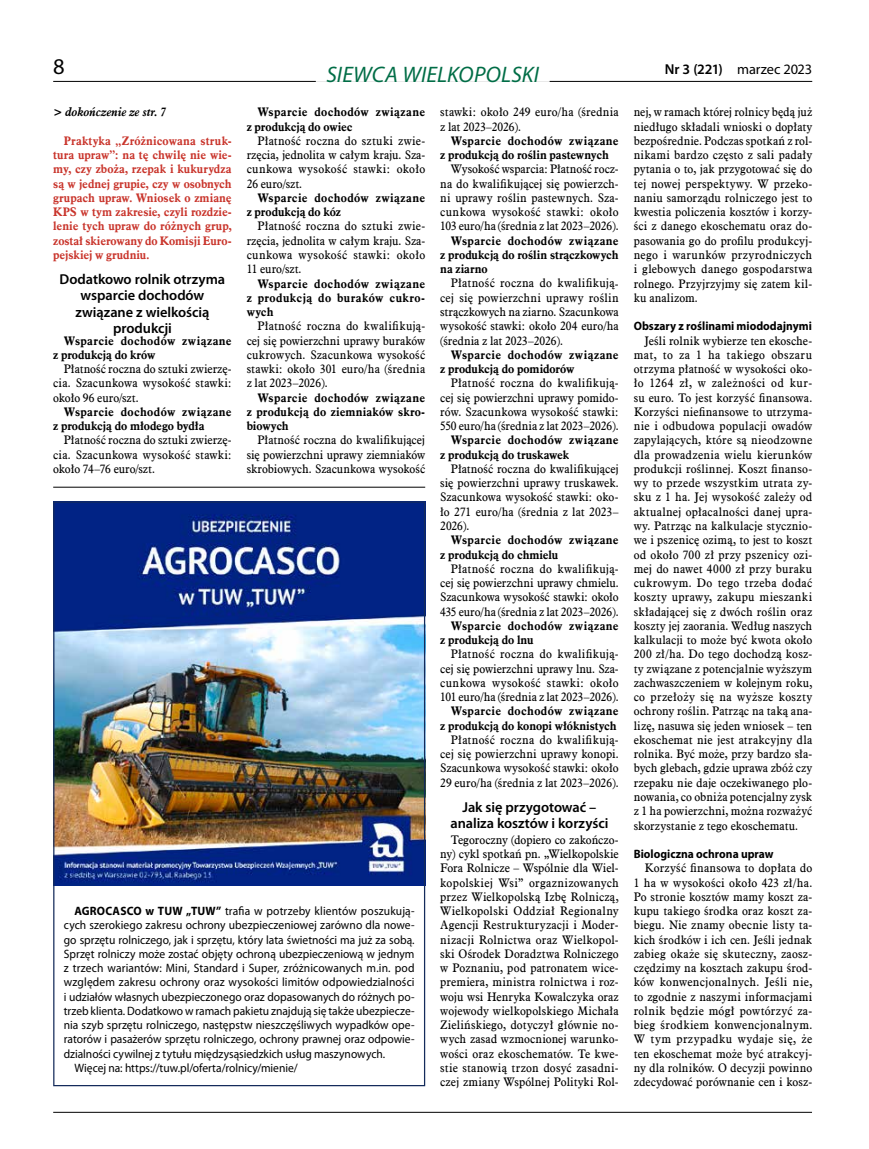
<style>
.page{position:relative;width:869px;height:1149px;background:#fff}
.page>*{position:absolute;margin:0;border:0;box-sizing:border-box;transform-origin:0 0}
.t1{font:italic 22.5px "Myriad Pro";letter-spacing:.01em;color:#006d46}
.t2{font:22.5px "Myriad Pro";color:#000}
.t3{font:600 14.38px/16.2px "Myriad Pro";letter-spacing:-.005em;color:#000;text-align:center}
.t4{font:14.38px "Myriad Pro";letter-spacing:-.01em;color:#000}
.t5{font:12.12px/14.2px "Aldine 721 EU";letter-spacing:.005em;color:#000;text-align:justify;scale:.95 1}
.t6{font:12.12px "Myriad Pro";color:#000;scale:.95 1}
.t7{font:700 12.12px/14.2px "Aldine 721 EU";letter-spacing:.02em;color:#000;scale:.95 1}
.t8{font:700 12.12px/14.2px "Aldine 721 EU";letter-spacing:-.005em;color:#c9352c;text-align:justify;scale:.95 1}
.t9{font:700 12.12px "Myriad Pro";color:#000;scale:.95 1}
.t10{font:italic 700 12.12px "Aldine 721 EU";color:#000;scale:.95 1}
.s1{font-weight:600}
.s2{font-weight:700}
</style>
<div class="page">
<hr style="left:53px;top:81px;width:758px;height:1px;background:#000">
<svg style="left:316px;top:81px;width:233px;height:1px"></svg>
<hr style="left:53px;top:1111px;width:758px;height:1px;background:#000">
<img style="left:55px;top:503px;width:368px;height:382px">
<hr style="left:53px;top:486px;width:372px;height:1px;background:#000">
<h1 class="t2" style="left:53px;top:53px;width:13px">8</h1>
<p class="t4" style="left:664px;top:60px;width:149px"><span class="s1">Nr 3 (221)</span> marzec 2023</p>
<p class="t10" style="left:53px;top:104px;width:120px">&gt; dokończenie ze str. 7</p>
<h1 class="t1" style="left:326px;top:60px;width:214px">SIEWCA WIELKOPOLSKI</h1>
<p class="t5" style="left:440px;top:105px;width:189px">stawki: około 249 euro/ha (średnia z lat 2023–2026).</p>
<p class="t7" style="left:440px;top:134px;width:189px;text-indent:11px">Wsparcie dochodów związane z produkcją do roślin pastewnych</p>
<p class="t5" style="left:440px;top:162px;width:189px;text-indent:11px">Wysokość wsparcia: Płatność rocz&shy;na do kwalifikującej się powierzch&shy;ni uprawy roślin pastewnych. Sza&shy;cunkowa wysokość stawki: około 103 euro/ha (średnia z lat 2023–2026).</p>
<p class="t7" style="left:440px;top:233px;width:189px;text-align:justify;text-indent:11px">Wsparcie dochodów związane z produkcją do roślin strączkowych na ziarno</p>
<p class="t5" style="left:440px;top:276px;width:189px;text-indent:11px">Płatność roczna do kwalifikują&shy;cej się powierzchni uprawy roślin strączkowych na ziarno. Szacunkowa wysokość stawki: około 204 euro/ha (średnia z lat 2023–2026).</p>
<p class="t7" style="left:440px;top:347px;width:189px;text-indent:11px">Wsparcie dochodów związane z produkcją do pomidorów</p>
<p class="t5" style="left:440px;top:376px;width:189px;text-indent:11px">Płatność roczna do kwalifikują&shy;cej się powierzchni uprawy pomido&shy;rów. Szacunkowa wysokość stawki:<br>550 euro/ha (średnia z lat 2023–2026).</p>
<p class="t7" style="left:440px;top:433px;width:189px;text-indent:11px">Wsparcie dochodów związane z produkcją do truskawek</p>
<p class="t5" style="left:440px;top:462px;width:189px;text-indent:11px">Płatność roczna do kwalifikującej się powierzchni uprawy truskawek.<br>Szacunkowa wysokość stawki: oko&shy;ło 271 euro/ha (średnia z lat 2023– 2026).</p>
<p class="t7" style="left:440px;top:533px;width:189px;text-indent:11px">Wsparcie dochodów związane z produkcją do chmielu</p>
<p class="t5" style="left:440px;top:562px;width:189px;text-indent:11px">Płatność roczna do kwalifikują&shy;cej się powierzchni uprawy chmielu.<br>Szacunkowa wysokość stawki: około 435 euro/ha (średnia z lat 2023–2026).</p>
<p class="t7" style="left:440px;top:618px;width:189px;text-indent:11px">Wsparcie dochodów związane z produkcją do lnu</p>
<p class="t5" style="left:440px;top:647px;width:189px;text-indent:11px">Płatność roczna do kwalifikują&shy;cej się powierzchni uprawy lnu. Sza&shy;cunkowa wysokość stawki: około 101 euro/ha (średnia z lat 2023–2026).</p>
<p class="t7" style="left:440px;top:704px;width:189px;text-align:right">Wsparcie dochodów związane<br>z produkcją do konopi włóknistych</p>
<p class="t5" style="left:440px;top:733px;width:189px;text-indent:11px">Płatność roczna do kwalifikują&shy;cej się powierzchni uprawy konopi.<br>Szacunkowa wysokość stawki: około 29 euro/ha (średnia z lat 2023–2026).</p>
<p class="t3" style="left:450px;top:798px;width:159px">Jak się przygotować – analiza kosztów i korzyści</p>
<p class="t5" style="left:440px;top:832px;width:189px;text-indent:11px">Tegoroczny (dopiero co zakończo&shy;ny) cykl spotkań pn. „Wielkopolskie Fora Rolnicze – Wspólnie dla Wiel&shy;kopolskiej Wsi” orgaznizowanych przez Wielkopolską Izbę Rolniczą, Wielkopolski Oddział Regionalny Agencji Restrukturyzacji i Moder&shy;nizacji Rolnictwa oraz Wielkopol&shy;ski Ośrodek Doradztwa Rolniczego w Poznaniu, pod patronatem wice&shy;premiera, ministra rolnictwa i roz&shy;woju wsi Henryka Kowalczyka oraz wojewody wielkopolskiego Michała Zielińskiego, dotyczył głównie no&shy;wych zasad wzmocnionej warunko&shy;wości oraz ekoschematów. Te kwe&shy;stie stanowią trzon dosyć zasadni&shy;czej zmiany Wspólnej Polityki Rol-</p>
<p class="t5" style="left:633px;top:105px;width:189px">nej, w ramach której rolnicy będą już niedługo składali wnioski o dopłaty bezpośrednie. Podczas spotkań z rol&shy;nikami bardzo często z sali padały pytania o to, jak przygotować się do tej nowej perspektywy. W przeko&shy;naniu samorządu rolniczego jest to kwestia policzenia kosztów i korzy&shy;ści z danego ekoschematu oraz do&shy;pasowania go do profilu produkcyj&shy;nego i warunków przyrodniczych i glebowych danego gospodarstwa rolnego. Przyjrzyjmy się zatem kil&shy;ku analizom.</p>
<p class="t9" style="left:633px;top:318px;width:189px">Obszary z roślinami miododajnymi</p>
<p class="t5" style="left:633px;top:334px;width:189px;text-indent:11px">Jeśli rolnik wybierze ten ekosche&shy;mat, to za 1 ha takiego obszaru otrzyma płatność w wysokości oko&shy;ło 1264 zł, w zależności od kur&shy;su euro. To jest korzyść finansowa.<br>Korzyści niefinansowe to utrzyma&shy;nie i odbudowa populacji owadów zapylających, które są nieodzowne dla prowadzenia wielu kierunków produkcji roślinnej. Koszt finanso&shy;wy to przede wszystkim utrata zy&shy;sku z 1 ha. Jej wysokość zależy od aktualnej opłacalności danej upra&shy;wy. Patrząc na kalkulacje stycznio&shy;we i pszenicę ozimą, to jest to koszt od około 700 zł przy pszenicy ozi&shy;mej do nawet 4000 zł przy buraku cukrowym. Do tego trzeba dodać koszty uprawy, zakupu mieszanki składającej się z dwóch roślin oraz koszty jej zaorania. Według naszych kalkulacji to może być kwota około 200 zł/ha. Do tego dochodzą kosz&shy;ty związane z potencjalnie wyższym zachwaszczeniem w kolejnym roku, co przełoży się na wyższe koszty ochrony roślin. Patrząc na taką ana&shy;lizę, nasuwa się jeden wniosek – ten ekoschemat nie jest atrakcyjny dla rolnika. Być może, przy bardzo sła&shy;bych glebach, gdzie uprawa zbóż czy rzepaku nie daje oczekiwanego plo&shy;nowania, co obniża potencjalny zysk z 1 ha powierzchni, można rozważyć skorzystanie z tego ekoschematu.</p>
<p class="t9" style="left:633px;top:845px;width:149px">Biologiczna ochrona upraw</p>
<p class="t5" style="left:633px;top:861px;width:189px;text-indent:11px">Korzyść finansowa to dopłata do 1 ha w wysokości około 423 zł/ha.<br>Po stronie kosztów mamy koszt za&shy;kupu takiego środka oraz koszt za&shy;biegu. Nie znamy obecnie listy ta&shy;kich środków i ich cen. Jeśli jednak zabieg okaże się skuteczny, zaosz&shy;czędzimy na kosztach zakupu środ&shy;ków konwencjonalnych. Jeśli nie, to zgodnie z naszymi informacjami rolnik będzie mógł powtórzyć za&shy;bieg środkiem konwencjonalnym.<br>W tym przypadku wydaje się, że ten ekoschemat może być atrakcyj&shy;ny dla rolników. O decyzji powinno zdecydować porównanie cen i kosz-</p>
<p class="t7" style="left:246px;top:105px;width:189px;text-indent:11px">Wsparcie dochodów związane z produkcją do owiec</p>
<p class="t5" style="left:246px;top:134px;width:189px;text-indent:11px">Płatność roczna do sztuki zwie&shy;rzęcia, jednolita w całym kraju. Sza&shy;cunkowa wysokość stawki: około 26 euro/szt.</p>
<p class="t7" style="left:246px;top:191px;width:189px;text-indent:11px">Wsparcie dochodów związane z produkcją do kóz</p>
<p class="t5" style="left:246px;top:219px;width:189px;text-indent:11px">Płatność roczna do sztuki zwie&shy;rzęcia, jednolita w całym kraju. Sza&shy;cunkowa wysokość stawki: około 11 euro/szt.</p>
<p class="t7" style="left:246px;top:276px;width:189px;text-align:justify;text-indent:11px">Wsparcie dochodów związane z produkcją do buraków cukro&shy;wych</p>
<p class="t5" style="left:246px;top:319px;width:189px;text-indent:11px">Płatność roczna do kwalifikują&shy;cej się powierzchni uprawy buraków cukrowych. Szacunkowa wysokość stawki: około 301 euro/ha (średnia z lat 2023–2026).</p>
<p class="t7" style="left:246px;top:390px;width:189px;text-align:justify;text-indent:11px">Wsparcie dochodów związane z produkcją do ziemniaków skro&shy;biowych</p>
<p class="t5" style="left:246px;top:433px;width:189px;text-indent:11px">Płatność roczna do kwalifikującej się powierzchni uprawy ziemniaków skrobiowych. Szacunkowa wysokość</p>
<p class="t8" style="left:53px;top:134px;width:189px;text-indent:11px">Praktyka „Zróżnicowana struk&shy;tura upraw”: na tę chwilę nie wie&shy;my, czy zboża, rzepak i kukurydza są w jednej grupie, czy w osobnych grupach upraw. Wniosek o zmianę KPS w tym zakresie, czyli rozdzie&shy;lenie tych upraw do różnych grup, został skierowany do Komisji Euro&shy;pejskiej w grudniu.</p>
<p class="t3" style="left:60px;top:270px;width:167px">Dodatkowo rolnik otrzyma wsparcie dochodów związane z wielkością produkcji</p>
<p class="t7" style="left:53px;top:333px;width:189px;text-indent:11px">Wsparcie dochodów związane z produkcją do krów</p>
<p class="t5" style="left:53px;top:362px;width:189px;text-indent:11px">Płatność roczna do sztuki zwierzę&shy;cia. Szacunkowa wysokość stawki: około 96 euro/szt.</p>
<p class="t7" style="left:53px;top:404px;width:189px;text-indent:11px">Wsparcie dochodów związane z produkcją do młodego bydła</p>
<p class="t5" style="left:53px;top:433px;width:189px;text-indent:11px">Płatność roczna do sztuki zwierzę&shy;cia. Szacunkowa wysokość stawki: około 74–76 euro/szt.</p>
<p class="t6" style="left:74px;top:903px;width:359px"><span class="s2">AGROCASCO w TUW „TUW”</span> trafia w potrzeby klientów poszukują-</p>
<p class="t6" style="left:64px;top:917px;width:370px">cych szerokiego zakresu ochrony ubezpieczeniowej zarówno dla nowe-</p>
<p class="t6" style="left:64px;top:931px;width:370px">go sprzętu rolniczego, jak i sprzętu, który lata świetności ma już za sobą.</p>
<p class="t6" style="left:64px;top:946px;width:370px">Sprzęt rolniczy może zostać objęty ochroną ubezpieczeniową w jednym</p>
<p class="t6" style="left:64px;top:960px;width:370px">z trzech wariantów: Mini, Standard i Super, zróżnicowanych m.in. pod</p>
<p class="t6" style="left:64px;top:974px;width:370px">względem zakresu ochrony oraz wysokości limitów odpowiedzialności</p>
<p class="t6" style="left:64px;top:988px;width:370px">i udziałów własnych ubezpieczonego oraz dopasowanych do różnych po-</p>
<p class="t6" style="left:64px;top:1003px;width:370px">trzeb klienta. Dodatkowo w ramach pakietu znajdują się także ubezpiecze-</p>
<p class="t6" style="left:64px;top:1017px;width:370px">nia szyb sprzętu rolniczego, następstw nieszczęśliwych wypadków ope-</p>
<p class="t6" style="left:64px;top:1031px;width:370px">ratorów i pasażerów sprzętu rolniczego, ochrony prawnej oraz odpowie-</p>
<p class="t6" style="left:64px;top:1045px;width:339px">dzialności cywilnej z tytułu międzysąsiedzkich usług maszynowych.</p>
<p class="t6" style="left:74px;top:1060px;width:236px">Więcej na: https://tuw.pl/oferta/rolnicy/mienie/</p>
</div>
